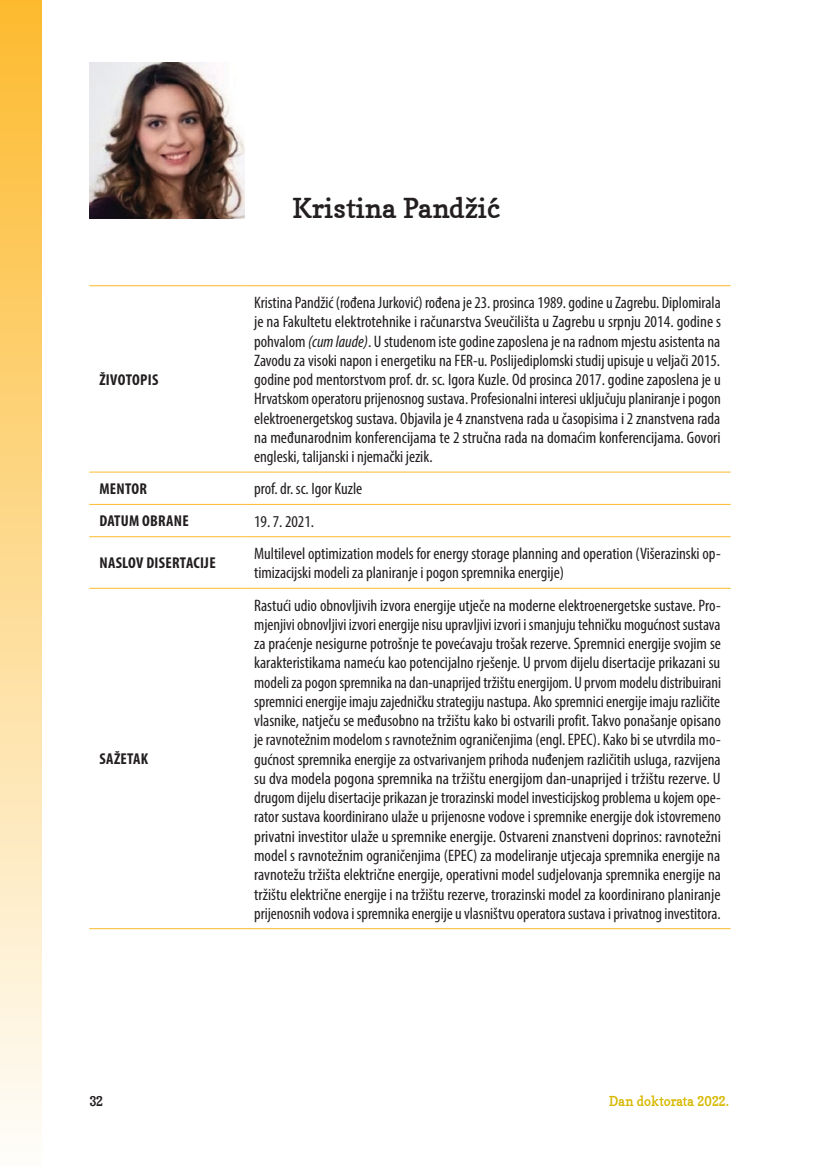
<style>
.page{position:relative;width:819px;height:1166px;background:#fff}
.page>*{position:absolute;margin:0;border:0;box-sizing:border-box;transform-origin:0 0}
.t1{font:31.5px "Morish Serif";color:#231f20}
.t2{font:condensed 16.62px/19.2px "Myriad Pro";color:#231f20;text-align:justify}
.t3{font:700 condensed 15.75px "Myriad Pro";letter-spacing:.02em;color:#231f20}
.t4{font:15.75px "Morish Serif";color:#d7b903;scale:.96 1}
.t5{font:15.75px "Morish Serif";color:#231f20;scale:.96 1}
.s1{font-style:italic}
</style>
<div class="page">
<div style="left:0;top:0;width:41px;height:1166px;background:linear-gradient(to bottom,#fdba2f,#fefdfa)"></div>
<img style="left:89px;top:63px;width:156px;height:155px">
<hr style="left:89px;top:472px;width:155px;height:1px;background:#fdba2d">
<hr style="left:244px;top:472px;width:486px;height:1px;background:#fdba2d">
<hr style="left:89px;top:504px;width:155px;height:1px;background:#fdba2d">
<hr style="left:244px;top:504px;width:486px;height:1px;background:#fdba2d">
<hr style="left:89px;top:536px;width:155px;height:1px;background:#fdba2d">
<hr style="left:244px;top:536px;width:486px;height:1px;background:#fdba2d">
<hr style="left:89px;top:588px;width:155px;height:1px;background:#fdba2d">
<hr style="left:244px;top:588px;width:486px;height:1px;background:#fdba2d">
<hr style="left:244px;top:285px;width:486px;height:1px;background:#fdba2d">
<hr style="left:244px;top:928px;width:486px;height:1px;background:#fdba2d">
<hr style="left:89px;top:285px;width:155px;height:1px;background:#fdba2d">
<hr style="left:89px;top:928px;width:155px;height:1px;background:#fdba2d">
<p class="t3" style="left:99px;top:370px;width:59px">ŽIVOTOPIS</p>
<p class="t1" style="left:293px;top:195px;width:209px">Kristina Pandžić</p>
<p class="t2" style="left:254px;top:293px;width:468px">Kristina Pandžić (rođena Jurković) rođena je 23. prosinca 1989. godine u Zagrebu. Diplomirala je na Fakultetu elektrotehnike i računarstva Sveučilišta u Zagrebu u srpnju 2014. godine s pohvalom <span class="s1">(cum laude)</span>. U studenom iste godine zaposlena je na radnom mjestu asistenta na Zavodu za visoki napon i energetiku na FER-u. Poslijediplomski studij upisuje u veljači 2015. godine pod mentorstvom prof. dr. sc. Igora Kuzle. Od prosinca 2017. godine zaposlena je u Hrvatskom operatoru prijenosnog sustava. Profesionalni interesi uključuju planiranje i pogon elektroenergetskog sustava. Objavila je 4 znanstvena rada u časopisima i 2 znanstvena rada na međunarodnim konferencijama te 2 stručna rada na domaćim konferencijama. Govori engleski, talijanski i njemački jezik.</p>
<p class="t3" style="left:99px;top:479px;width:41px">MENTOR</p>
<p class="t2" style="left:254px;top:479px;width:110px">prof. dr. sc. Igor Kuzle</p>
<p class="t3" style="left:99px;top:511px;width:91px">DATUM OBRANE</p>
<p class="t2" style="left:254px;top:511px;width:61px">19. 7. 2021.</p>
<p class="t3" style="left:99px;top:553px;width:118px">NASLOV DISERTACIJE</p>
<p class="t2" style="left:254px;top:544px;width:468px">Multilevel optimization models for energy storage planning and operation (Višerazinski op&shy;timizacijski modeli za planiranje i pogon spremnika energije)</p>
<p class="t3" style="left:99px;top:749px;width:50px">SAŽETAK</p>
<p class="t2" style="left:254px;top:595px;width:468px">Rastući udio obnovljivih izvora energije utječe na moderne elektroenergetske sustave. Pro&shy;mjenjivi obnovljivi izvori energije nisu upravljivi izvori i smanjuju tehničku mogućnost sustava za praćenje nesigurne potrošnje te povećavaju trošak rezerve. Spremnici energije svojim se karakteristikama nameću kao potencijalno rješenje. U prvom dijelu disertacije prikazani su modeli za pogon spremnika na dan-unaprijed tržištu energijom. U prvom modelu distribuirani spremnici energije imaju zajedničku strategiju nastupa. Ako spremnici energije imaju različite vlasnike, natječu se međusobno na tržištu kako bi ostvarili profit. Takvo ponašanje opisano je ravnotežnim modelom s ravnotežnim ograničenjima (engl. EPEC). Kako bi se utvrdila mo&shy;gućnost spremnika energije za ostvarivanjem prihoda nuđenjem različitih usluga, razvijena su dva modela pogona spremnika na tržištu energijom dan-unaprijed i tržištu rezerve. U drugom dijelu disertacije prikazan je trorazinski model investicijskog problema u kojem ope&shy;rator sustava koordinirano ulaže u prijenosne vodove i spremnike energije dok istovremeno privatni investitor ulaže u spremnike energije. Ostvareni znanstveni doprinos: ravnotežni model s ravnotežnim ograničenjima (EPEC) za modeliranje utjecaja spremnika energije na ravnotežu tržišta električne energije, operativni model sudjelovanja spremnika energije na tržištu električne energije i na tržištu rezerve, trorazinski model za koordinirano planiranje prijenosnih vodova i spremnika energije u vlasništvu operatora sustava i privatnog investitora.</p>
<p class="t5" style="left:89px;top:1094px;width:16px">32</p>
<p class="t4" style="left:609px;top:1094px;width:127px">Dan doktorata 2022.</p>
</div>
